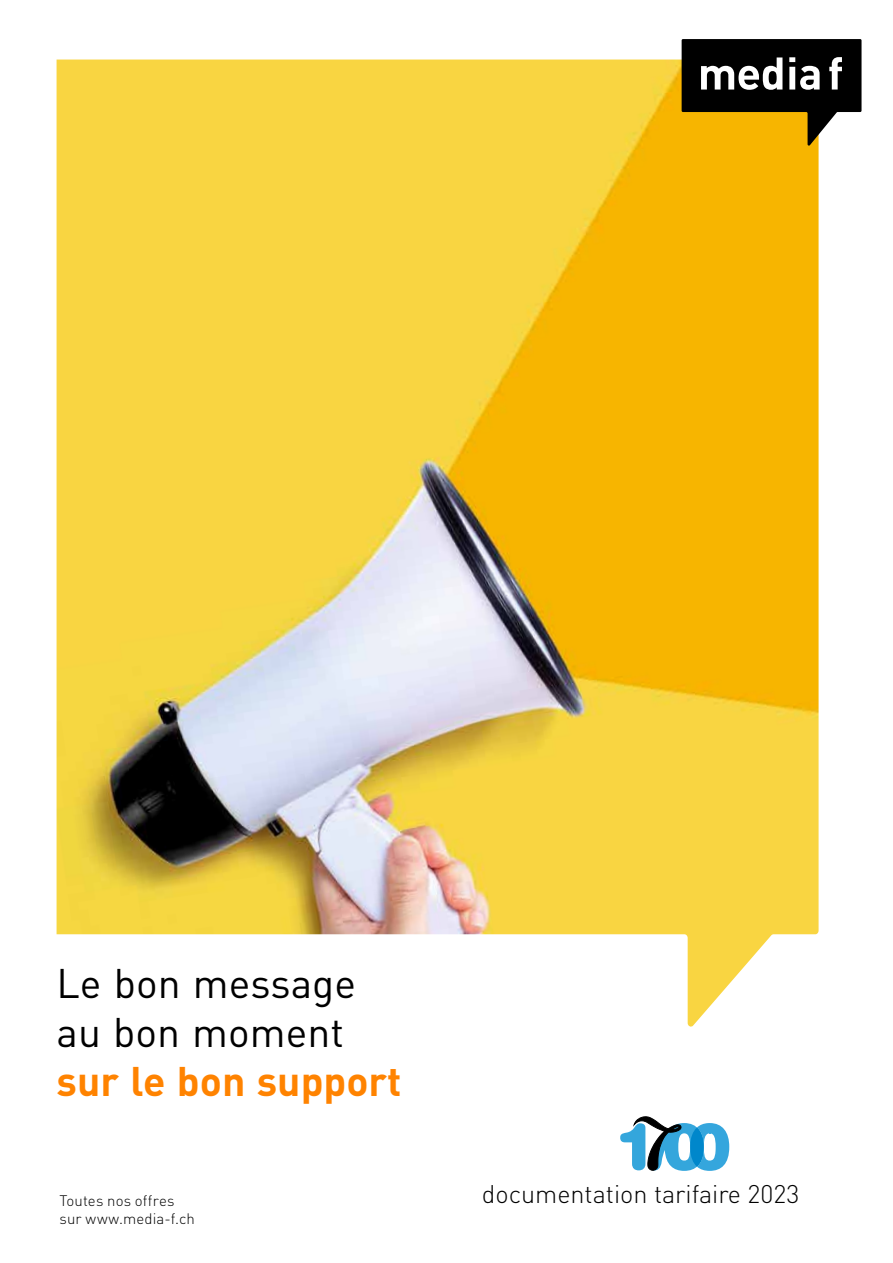
<style>
.page{position:relative;width:893px;height:1263px;background:#fff}
.page>*{position:absolute;margin:0;border:0;box-sizing:border-box;transform-origin:0 0}
.t1{font:40.8px/49.1px "DIN Pro";color:#000}
.t2{font:700 40.8px "DIN Pro";color:#ff8300}
.t3{font:300 25.2px "DIN Pro";color:#000}
.t4{font:300 15px "DIN Pro";letter-spacing:.01em;color:#000}
</style>
<div class="page">
<img style="left:57px;top:60px;width:762px;height:967px">
<svg style="left:682px;top:39px;width:179px;height:107px;background:#615229"></svg>
<svg style="left:620px;top:1117px;width:109px;height:54px"></svg>
<h1 class="t1" style="left:57px;top:955px;width:301px">Le bon message au bon moment</h1>
<h1 class="t2" style="left:57px;top:1048px;width:347px">sur le bon support</h1>
<p class="t4" style="left:60px;top:1189px;width:117px">Toutes nos offres</p>
<h2 class="t3" style="left:482px;top:1175px;width:319px">documentation tarifaire 2023</h2>
<p class="t4" style="left:60px;top:1207px;width:137px">sur www.media-f.ch</p>
</div>
